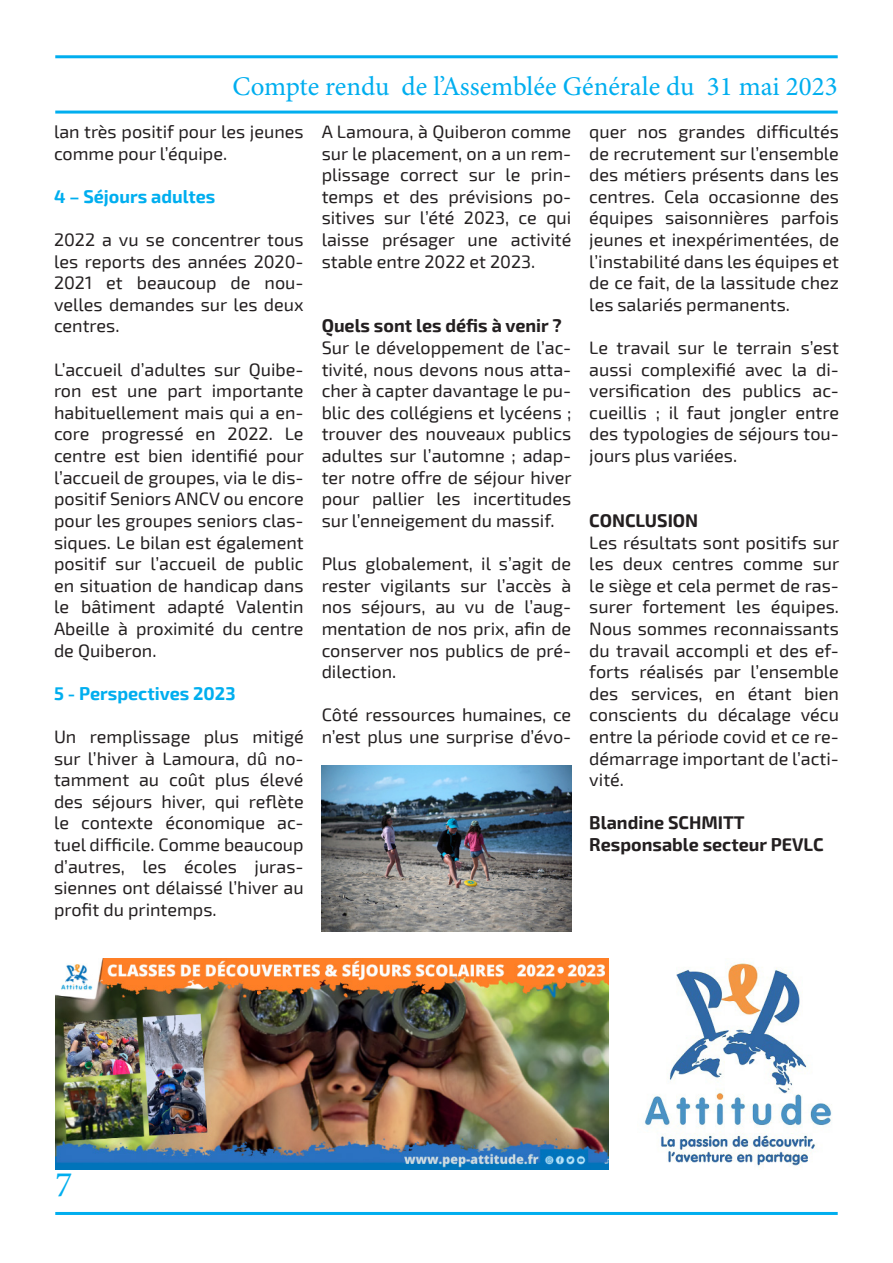
<style>
.page{position:relative;width:893px;height:1263px;background:#fff}
.page>*{position:absolute;margin:0;border:0;box-sizing:border-box;transform-origin:0 0}
.t1{font:36px "Minion Pro";color:#00aeef}
.t2{font:27px "Minion Pro";color:#00aeef}
.t3{font:18px/21.6px "Exo 2";color:#231f20;text-align:justify}
.t4{font:700 18px "Exo 2";color:#231f20}
.t5{font:700 18px "Exo 2";color:#00aeef}
</style>
<div class="page">
<hr style="left:55px;top:1212px;width:783px;height:3px;background:#00aeef">
<hr style="left:55px;top:111px;width:783px;height:3px;background:#00aeef">
<hr style="left:55px;top:55px;width:783px;height:3px;background:#00aeef">
<img style="left:322px;top:765px;width:249px;height:166px">
<img style="left:55px;top:959px;width:554px;height:210px">
<img style="left:644px;top:962px;width:188px;height:205px">
<p class="t2" style="left:232px;top:68px;width:607px">Compte rendu de l’Assemblée Générale du 31 mai 2023</p>
<p class="t3" style="left:54px;top:121px;width:251px">lan très positif pour les jeunes comme pour l’équipe.</p>
<p class="t5" style="left:54px;top:186px;width:163px">4 – Séjours adultes</p>
<p class="t3" style="left:54px;top:229px;width:251px">2022 a vu se concentrer tous les reports des années 2020- 2021 et beaucoup de nou&shy;velles demandes sur les deux centres.</p>
<p class="t3" style="left:54px;top:359px;width:252px">L’accueil d’adultes sur Quibe&shy;ron est une part importante habituellement mais qui a en&shy;core progressé en 2022. Le centre est bien identifié pour l’accueil de groupes, via le dis&shy;positif Seniors ANCV ou encore pour les groupes seniors clas&shy;siques. Le bilan est également positif sur l’accueil de public en situation de handicap dans le bâtiment adapté Valentin Abeille à proximité du centre de Quiberon.</p>
<p class="t5" style="left:54px;top:683px;width:183px">5 - Perspectives 2023</p>
<p class="t3" style="left:54px;top:726px;width:251px">Un remplissage plus mitigé sur l’hiver à Lamoura, dû no&shy;tamment au coût plus élevé des séjours hiver, qui reflète le contexte économique ac&shy;tuel difficile. Comme beaucoup d’autres, les écoles juras&shy;siennes ont délaissé l’hiver au profit du printemps.</p>
<p class="t3" style="left:322px;top:121px;width:251px">A Lamoura, à Quiberon comme sur le placement, on a un rem&shy;plissage correct sur le prin&shy;temps et des prévisions po&shy;sitives sur l’été 2023, ce qui laisse présager une activité stable entre 2022 et 2023.</p>
<p class="t4" style="left:322px;top:315px;width:242px">Quels sont les défis à venir ?</p>
<p class="t3" style="left:322px;top:337px;width:251px">Sur le développement de l’ac&shy;tivité, nous devons nous atta&shy;cher à capter davantage le pu&shy;blic des collégiens et lycéens ; trouver des nouveaux publics adultes sur l’automne ; adap&shy;ter notre offre de séjour hiver pour pallier les incertitudes sur l’enneigement du massif.</p>
<p class="t3" style="left:322px;top:553px;width:251px">Plus globalement, il s’agit de rester vigilants sur l’accès à nos séjours, au vu de l’aug&shy;mentation de nos prix, afin de conserver nos publics de pré&shy;dilection.</p>
<p class="t3" style="left:322px;top:704px;width:251px">Côté ressources humaines, ce n’est plus une surprise d’évo-</p>
<p class="t3" style="left:589px;top:121px;width:251px">quer nos grandes difficultés de recrutement sur l’ensemble des métiers présents dans les centres. Cela occasionne des équipes saisonnières parfois jeunes et inexpérimentées, de l’instabilité dans les équipes et de ce fait, de la lassitude chez les salariés permanents.</p>
<p class="t3" style="left:589px;top:337px;width:251px">Le travail sur le terrain s’est aussi complexifié avec la di&shy;versification des publics ac&shy;cueillis ; il faut jongler entre des typologies de séjours tou&shy;jours plus variées.</p>
<p class="t4" style="left:589px;top:510px;width:110px">CONCLUSION</p>
<p class="t3" style="left:589px;top:532px;width:252px">Les résultats sont positifs sur les deux centres comme sur le siège et cela permet de ras&shy;surer fortement les équipes.<br>Nous sommes reconnaissants du travail accompli et des ef&shy;forts réalisés par l’ensemble des services, en étant bien conscients du décalage vécu entre la période covid et ce re&shy;démarrage important de l’acti&shy;vité.</p>
<p class="t4" style="left:589px;top:812px;width:157px">Blandine SCHMITT</p>
<p class="t4" style="left:589px;top:834px;width:236px">Responsable secteur PEVLC</p>
<p class="t1" style="left:55px;top:1160px;width:19px">7</p>
</div>
